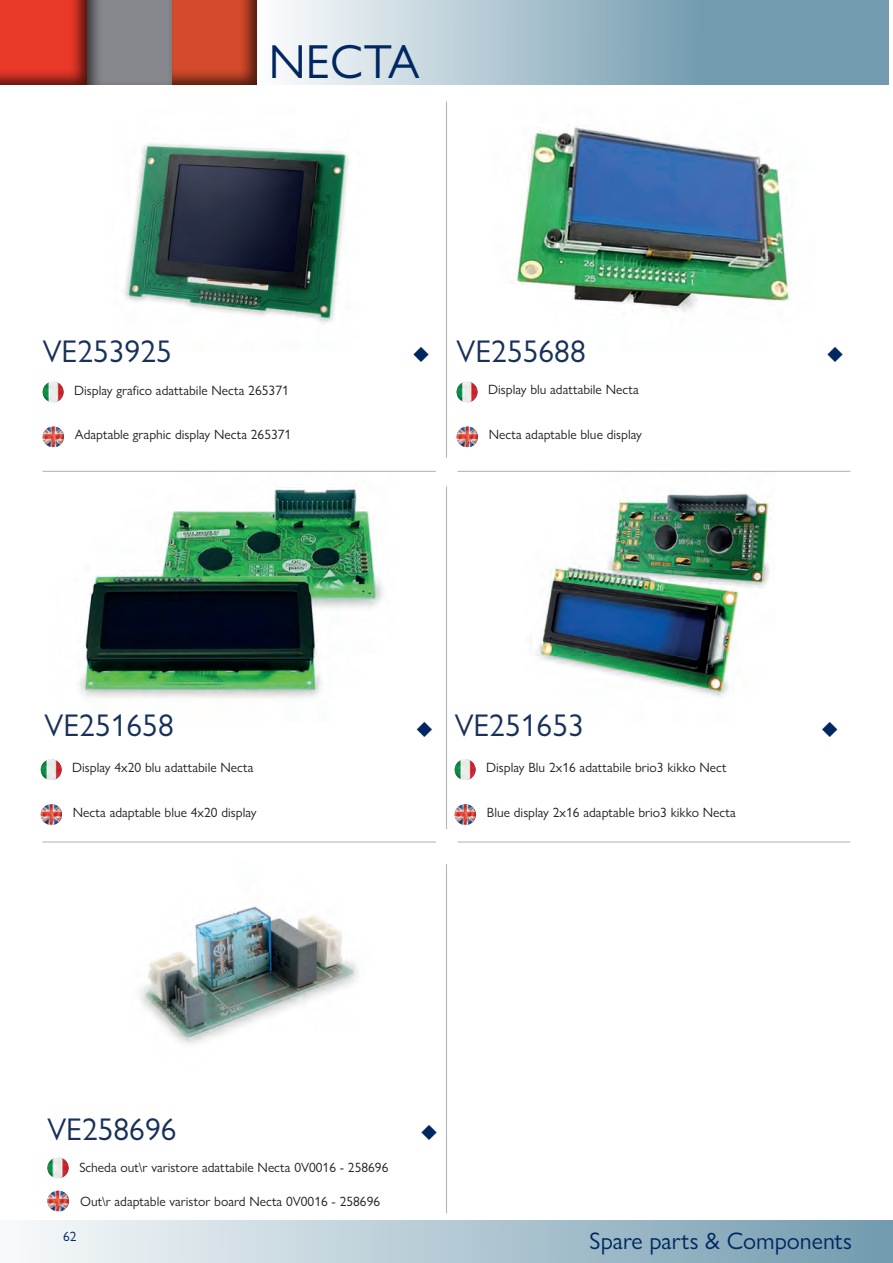
<style>
.page{position:relative;width:893px;height:1263px;background:#fff}
.page>*{position:absolute;margin:0;border:0;box-sizing:border-box;transform-origin:0 0}
.t1{font:48px "Gill Sans Nova";color:#002760}
.t2{font:31.5px "Gill Sans Nova";color:#18315a}
.t3{font:24px "Gill Sans Nova";color:#002760}
.t4{font:13.5px "Gill Sans Nova";color:#231f20}
.t5{font:13.5px "Gill Sans Nova";color:#002760}
.s1{font-size:13.65px}
</style>
<div class="page">
<svg style="left:287px;top:0;width:602px;height:85px;background:#9fbbc8"></svg>
<div style="left:170px;top:0;width:88px;height:86px;background:#231f20;opacity:.75"></div>
<div style="left:84px;top:0;width:88px;height:87px;background:#231f20;opacity:.75"></div>
<div style="left:0;top:0;width:88px;height:86px;background:#231f20;opacity:.75"></div>
<div style="left:0;top:1220px;width:893px;height:43px;background:linear-gradient(to right,#f8fafb,#729baf)"></div>
<img style="left:124px;top:143px;width:225px;height:182px">
<img style="left:510px;top:126px;width:279px;height:186px">
<img style="left:78px;top:487px;width:305px;height:211px">
<img style="left:530px;top:491px;width:241px;height:207px">
<img style="left:139px;top:906px;width:219px;height:139px">
<img style="left:457px;top:426px;width:21px;height:21px">
<img style="left:455px;top:804px;width:21px;height:21px">
<img style="left:43px;top:426px;width:21px;height:21px">
<img style="left:41px;top:804px;width:21px;height:21px">
<img style="left:47px;top:1191px;width:22px;height:20px">
<img style="left:457px;top:382px;width:20px;height:20px;border-radius:10px">
<img style="left:455px;top:759px;width:20px;height:21px;border-radius:10px">
<img style="left:43px;top:382px;width:21px;height:20px;border-radius:10px">
<img style="left:41px;top:759px;width:21px;height:21px;border-radius:10px">
<img style="left:47px;top:1157px;width:22px;height:21px;border-radius:10px">
<hr style="left:446px;top:101px;width:1px;height:357px;background:#85888d">
<hr style="left:458px;top:471px;width:392px;height:1px;background:#85888d">
<hr style="left:43px;top:471px;width:393px;height:1px;background:#85888d">
<hr style="left:458px;top:841px;width:392px;height:1px;background:#85888d">
<hr style="left:43px;top:841px;width:393px;height:1px;background:#85888d">
<hr style="left:446px;top:486px;width:1px;height:343px;background:#85888d">
<hr style="left:446px;top:864px;width:1px;height:349px;background:#85888d">
<h1 class="t1" style="left:269px;top:32px;width:152px">NECTA</h1>
<h2 class="t2" style="left:43px;top:332px;width:131px">VE253925</h2>
<h2 class="t2" style="left:457px;top:332px;width:131px">VE255688</h2>
<p class="t4" style="left:74px;top:382px;width:216px">Display grafico adattabile Necta <span class="s1">265371</span></p>
<p class="t4" style="left:488px;top:382px;width:152px">Display blu adattabile Necta</p>
<p class="t4" style="left:75px;top:426px;width:218px">Adaptable graphic display Necta 265371</p>
<p class="t4" style="left:489px;top:426px;width:155px">Necta adaptable blue display</p>
<h2 class="t2" style="left:45px;top:706px;width:131px">VE251658</h2>
<h2 class="t2" style="left:455px;top:706px;width:131px">VE251653</h2>
<p class="t4" style="left:72px;top:759px;width:183px">Display 4x20 blu adattabile Necta</p>
<p class="t4" style="left:486px;top:759px;width:242px">Display Blu 2x16 adattabile brio3 kikko Nect</p>
<p class="t4" style="left:73px;top:804px;width:185px">Necta adaptable blue 4x20 display</p>
<p class="t4" style="left:487px;top:804px;width:250px">Blue display 2x16 adaptable brio3 kikko Necta</p>
<h2 class="t2" style="left:47px;top:1110px;width:131px">VE258696</h2>
<p class="t4" style="left:79px;top:1159px;width:311px">Scheda out\r varistore adattabile Necta 0V0016 - 258696</p>
<p class="t4" style="left:80px;top:1193px;width:302px">Out\r adaptable varistor board Necta 0V0016 - 258696</p>
<p class="t5" style="left:63px;top:1228px;width:15px">62</p>
<h3 class="t3" style="left:590px;top:1226px;width:264px">Spare parts &amp; Components</h3>
</div>
